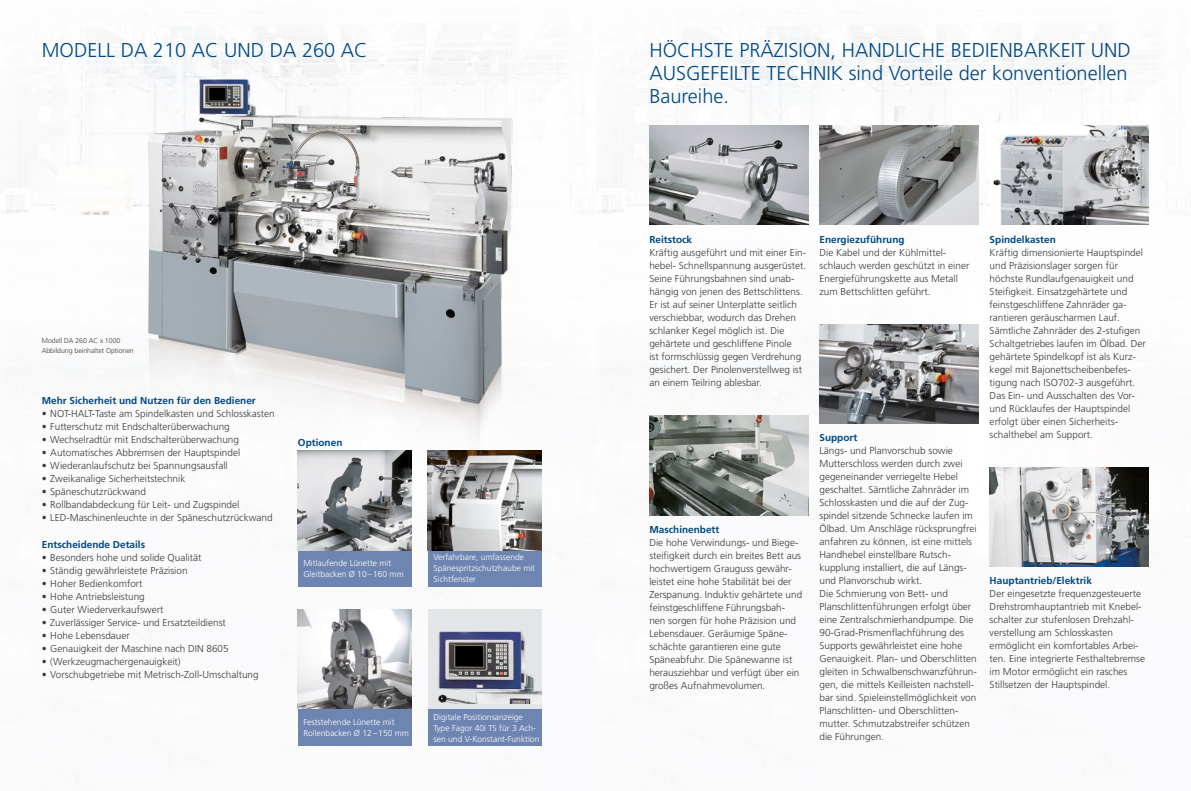
<style>
.page{position:relative;width:1191px;height:791px;background:#fff}
.page>*{position:absolute;margin:0;border:0;box-sizing:border-box;transform-origin:0 0}
.t1{font:300 20px/23px "Frutiger LT Pro";color:#004984}
.t2{font:300 10px/13px "Frutiger LT Pro";color:#3b3b3a}
.t3{font:700 10px "Frutiger LT Pro";color:#004984}
.t4{font:300 8.5px/11px "Frutiger LT Pro";color:#fff}
.t5{font:300 7px/9.6px "Frutiger LT Pro";letter-spacing:-.005em;color:#3b3b3a}
</style>
<div class="page">
<div style="left:298px;top:549px;width:113px;height:38px;background:#6f85b1"></div>
<div style="left:298px;top:709px;width:113px;height:37px;background:#6f85b1"></div>
<div style="left:428px;top:549px;width:113px;height:38px;background:#6f85b1"></div>
<div style="left:428px;top:709px;width:113px;height:37px;background:#6f85b1"></div>
<img style="left:135px;top:77px;width:387px;height:459px">
<img style="left:649px;top:126px;width:159px;height:99px">
<img style="left:989px;top:467px;width:159px;height:99px">
<img style="left:993px;top:126px;width:155px;height:99px">
<img style="left:819px;top:324px;width:159px;height:99px">
<img style="left:819px;top:126px;width:159px;height:99px">
<img style="left:649px;top:416px;width:159px;height:99px">
<img style="left:298px;top:451px;width:113px;height:99px">
<img style="left:298px;top:609px;width:113px;height:100px">
<img style="left:428px;top:451px;width:113px;height:99px">
<div style="left:428px;top:609px;width:113px;height:100px;background:#e3e6e7"></div>
<img style="left:438px;top:631px;width:103px;height:73px">
<h1 class="t1" style="left:42px;top:39px;width:327px">MODELL DA 210 AC UND DA 260 AC</h1>
<h1 class="t1" style="left:649px;top:39px;width:483px">HÖCHSTE PRÄZISION, HANDLICHE BEDIENBARKEIT UND<br>AUSGEFEILTE TECHNIK sind Vorteile der konventionellen<br>Baureihe.</h1>
<p class="t5" style="left:42px;top:336px;width:93px">Modell DA 260 AC x 1000<br>Abbildung beinhaltet Optionen</p>
<p class="t3" style="left:42px;top:395px;width:215px">Mehr Sicherheit und Nutzen für den Bediener</p>
<p class="t2" style="left:42px;top:408px;width:234px">• NOT-HALT-Taste am Spindelkasten und Schlosskasten</p>
<p class="t2" style="left:42px;top:421px;width:189px">• Futterschutz mit Endschalterüberwachung</p>
<p class="t2" style="left:42px;top:434px;width:199px">• Wechselradtür mit Endschalterüberwachung</p>
<p class="t2" style="left:42px;top:447px;width:200px">• Automatisches Abbremsen der Hauptspindel</p>
<p class="t2" style="left:42px;top:460px;width:187px">• Wiederanlaufschutz bei Spannungsausfall</p>
<p class="t2" style="left:42px;top:473px;width:145px">• Zweikanalige Sicherheitstechnik</p>
<p class="t2" style="left:42px;top:486px;width:106px">• Späneschutzrückwand</p>
<p class="t2" style="left:42px;top:499px;width:199px">• Rollbandabdeckung für Leit- und Zugspindel</p>
<p class="t2" style="left:42px;top:512px;width:232px">• LED-Maschinenleuchte in der Späneschutzrückwand</p>
<p class="t3" style="left:42px;top:538px;width:105px">Entscheidende Details</p>
<p class="t2" style="left:42px;top:551px;width:161px">• Besonders hohe und solide Qualität</p>
<p class="t2" style="left:42px;top:564px;width:147px">• Ständig gewährleistete Präzision</p>
<p class="t2" style="left:42px;top:577px;width:102px">• Hoher Bedienkomfort</p>
<p class="t2" style="left:42px;top:590px;width:104px">• Hohe Antriebsleistung</p>
<p class="t2" style="left:42px;top:603px;width:123px">• Guter Wiederverkaufswert</p>
<p class="t2" style="left:42px;top:616px;width:186px">• Zuverlässiger Service- und Ersatzteildienst</p>
<p class="t2" style="left:42px;top:629px;width:89px">• Hohe Lebensdauer</p>
<p class="t2" style="left:42px;top:642px;width:188px">• Genauigkeit der Maschine nach DIN 8605</p>
<p class="t2" style="left:42px;top:655px;width:140px">• (Werkzeugmachergenauigkeit)</p>
<p class="t2" style="left:42px;top:668px;width:218px">• Vorschubgetriebe mit Metrisch-Zoll-Umschaltung</p>
<p class="t3" style="left:298px;top:436px;width:46px">Optionen</p>
<p class="t4" style="left:303px;top:557px;width:102px">Mitlaufende Lünette mit<br>Gleitbacken Ø 10–160 mm</p>
<p class="t4" style="left:303px;top:717px;width:107px">Feststehende Lünette mit<br>Rollenbacken Ø 12–150 mm</p>
<p class="t4" style="left:433px;top:552px;width:103px">Verfahrbare, umfassende<br>Spänespritzschutzhaube mit<br>Sichtfenster</p>
<p class="t4" style="left:433px;top:711px;width:107px">Digitale Positionsanzeige<br>Type Fagor 40i TS für 3 Ach&shy;sen und V-Konstant-Funktion</p>
<p class="t3" style="left:649px;top:233px;width:44px">Reitstock</p>
<p class="t2" style="left:649px;top:246px;width:158px">Kräftig ausgeführt und mit einer Ein&shy;hebel- Schnellspannung ausgerüstet.<br>Seine Führungsbahnen sind unab&shy;hängig von jenen des Bettschlittens.<br>Er ist auf seiner Unterplatte seitlich verschiebbar, wodurch das Drehen schlanker Kegel möglich ist. Die gehärtete und geschliffene Pinole<br>ist formschlüssig gegen Verdrehung gesichert. Der Pinolenverstellweg ist an einem Teilring ablesbar.</p>
<p class="t3" style="left:649px;top:523px;width:71px">Maschinenbett</p>
<p class="t2" style="left:649px;top:536px;width:154px">Die hohe Verwindungs- und Biege&shy;steifigkeit durch ein breites Bett aus hochwertigem Grauguss gewähr&shy;leistet eine hohe Stabilität bei der Zerspanung. Induktiv gehärtete und feinstgeschliffene Führungsbah&shy;nen sorgen für hohe Präzision und Lebensdauer. Geräumige Späne&shy;schächte garantieren eine gute Späneabfuhr. Die Spänewanne ist herausziehbar und verfügt über ein großes Aufnahmevolumen.</p>
<p class="t3" style="left:819px;top:233px;width:87px">Energiezuführung</p>
<p class="t2" style="left:819px;top:246px;width:151px">Die Kabel und der Kühlmittel&shy;schlauch werden geschützt in einer<br>Energieführungskette aus Metall zum Bettschlitten geführt.</p>
<p class="t3" style="left:819px;top:431px;width:39px">Support</p>
<p class="t2" style="left:819px;top:444px;width:159px">Längs- und Planvorschub sowie Mutterschloss werden durch zwei gegeneinander verriegelte Hebel geschaltet. Sämtliche Zahnräder im Schlosskasten und die auf der Zug&shy;spindel sitzende Schnecke laufen im Ölbad. Um Anschläge rücksprungfrei anfahren zu können, ist eine mittels Handhebel einstellbare Rutsch&shy;kupplung installiert, die auf Längs&shy;und Planvorschub wirkt.<br>Die Schmierung von Bett- und Planschlittenführungen erfolgt über eine Zentralschmierhandpumpe. Die 90-Grad-Prismenflachführung des Supports gewährleistet eine hohe Genauigkeit. Plan- und Oberschlitten gleiten in Schwalbenschwanzführun&shy;gen, die mittels Keilleisten nachstell&shy;bar sind. Spieleinstellmöglichkeit von Planschlitten- und Oberschlitten&shy;mutter. Schmutzabstreifer schützen die Führungen.</p>
<p class="t3" style="left:989px;top:233px;width:68px">Spindelkasten</p>
<p class="t2" style="left:989px;top:246px;width:158px">Kräftig dimensionierte Hauptspindel und Präzisionslager sorgen für höchste Rundlaufgenauigkeit und Steifigkeit. Einsatzgehärtete und feinstgeschliffene Zahnräder ga&shy;rantieren geräuscharmen Lauf.<br>Sämtliche Zahnräder des 2-stufigen Schaltgetriebes laufen im Ölbad. Der gehärtete Spindelkopf ist als Kurz&shy;kegel mit Bajonettscheibenbefes&shy;tigung nach ISO702-3 ausgeführt.<br>Das Ein- und Ausschalten des Vor&shy;und Rücklaufes der Hauptspindel erfolgt über einen Sicherheits&shy;schalthebel am Support.</p>
<p class="t3" style="left:989px;top:575px;width:104px">Hauptantrieb/Elektrik</p>
<p class="t2" style="left:989px;top:587px;width:157px">Der eingesetzte frequenzgesteuerte Drehstromhauptantrieb mit Knebel&shy;schalter zur stufenlosen Drehzahl&shy;verstellung am Schlosskasten ermöglicht ein komfortables Arbei&shy;ten. Eine integrierte Festhaltebremse im Motor ermöglicht ein rasches Stillsetzen der Hauptspindel.</p>
</div>
